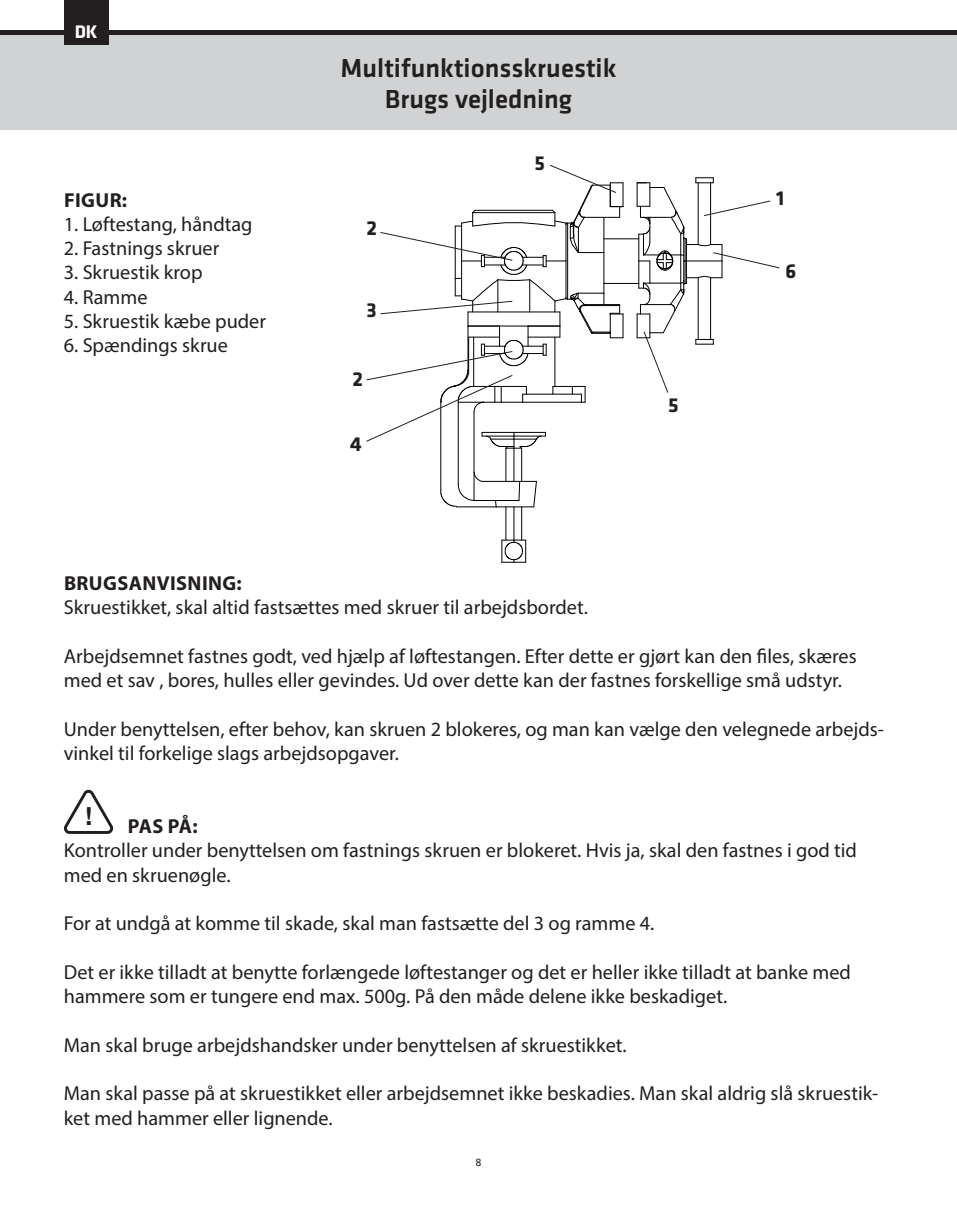
<style>
.page{position:relative;width:957px;height:1212px;background:#fff}
.page>*{position:absolute;margin:0;border:0;box-sizing:border-box;transform-origin:0 0}
.t1{font:500 27px/31.5px "Klavika Basic";color:#231f20;text-align:center}
.t2{font:700 24.75px "Helvetica Neue";color:#231f20}
.t3{font:700 20.93px "Klavika Basic";color:#231f20}
.t4{font:20.25px/24.3px "Myriad Pro";color:#231f20}
.t5{font:700 20.25px "Myriad Pro";letter-spacing:.02em;color:#231f20}
.t6{font:700 18.9px "Klavika Basic";color:#fff}
.t7{font:11.25px "Klavika Basic";color:#231f20}
</style>
<div class="page">
<div style="left:0;top:30px;width:957px;height:26px;background:#231f20"></div>
<div style="left:0;top:35px;width:957px;height:95px;background:#d1d2d4"></div>
<div style="left:64px;top:0;width:44px;height:45px;background:#231f20"></div>
<hr style="left:521px;top:507px;width:1px;height:33px;background:#000">
<hr style="left:521px;top:448px;width:1px;height:33px;background:#000">
<hr style="left:505px;top:448px;width:1px;height:33px;background:#000">
<hr style="left:505px;top:507px;width:1px;height:33px;background:#000">
<hr style="left:604px;top:238px;width:35px;height:1px;background:#000">
<hr style="left:604px;top:283px;width:35px;height:1px;background:#000">
<hr style="left:513px;top:507px;width:1px;height:33px;background:#000">
<hr style="left:513px;top:448px;width:1px;height:33px;background:#000">
<svg style="left:501px;top:540px;width:25px;height:23px"></svg>
<hr style="left:458px;top:402px;width:1px;height:83px;background:#000">
<hr style="left:473px;top:412px;width:1px;height:88px;background:#000">
<hr style="left:484px;top:481px;width:36px;height:1px;background:#000">
<hr style="left:474px;top:500px;width:45px;height:1px;background:#000">
<hr style="left:496px;top:506px;width:38px;height:1px;background:#000">
<svg style="left:518px;top:481px;width:19px;height:26px"></svg>
<svg style="left:440px;top:471px;width:44px;height:36px"></svg>
<hr style="left:440px;top:402px;width:1px;height:89px;background:#000">
<hr style="left:456px;top:506px;width:40px;height:1px;background:#000">
<svg style="left:64px;top:789px;width:50px;height:45px"></svg>
<svg style="left:637px;top:177px;width:143px;height:216px"></svg>
<svg style="left:366px;top:164px;width:257px;height:285px"></svg>
<p class="t6" style="left:75px;top:18px;width:24px">DK</p>
<p class="t5" style="left:64px;top:186px;width:65px">FIGUR:</p>
<p class="t4" style="left:64px;top:212px;width:190px">1. Løftestang, håndtag</p>
<p class="t4" style="left:64px;top:236px;width:157px">2. Fastnings skruer</p>
<p class="t4" style="left:64px;top:260px;width:140px">3. Skruestik krop</p>
<p class="t4" style="left:64px;top:284px;width:85px">4. Ramme</p>
<p class="t4" style="left:64px;top:309px;width:204px">5. Skruestik kæbe puder</p>
<p class="t4" style="left:64px;top:333px;width:166px">6. Spændings skrue</p>
<h1 class="t1" style="left:340px;top:51px;width:277px">Multifunktionsskruestik<br>Brugs vejledning</h1>
<p class="t3" style="left:366px;top:213px;width:12px">2</p>
<p class="t3" style="left:366px;top:295px;width:12px">3</p>
<p class="t3" style="left:352px;top:364px;width:12px">2</p>
<p class="t3" style="left:350px;top:428px;width:13px">4</p>
<p class="t3" style="left:534px;top:148px;width:12px">5</p>
<p class="t3" style="left:668px;top:390px;width:12px">5</p>
<p class="t3" style="left:776px;top:183px;width:10px">1</p>
<p class="t3" style="left:785px;top:256px;width:12px">6</p>
<p class="t5" style="left:64px;top:570px;width:179px">BRUGSANVISNING:</p>
<p class="t4" style="left:64px;top:595px;width:525px">Skruestikket, skal altid fastsættes med skruer til arbejdsbordet.</p>
<p class="t4" style="left:64px;top:643px;width:794px">Arbejdsemnet fastnes godt, ved hjælp af løftestangen. Efter dette er gjørt kan den files, skæres med et sav , bores, hulles eller gevindes. Ud over dette kan der fastnes forskellige små udstyr.</p>
<p class="t4" style="left:64px;top:716px;width:822px">Under benyttelsen, efter behov, kan skruen 2 blokeres, og man kan vælge den velegnede arbejds&shy;vinkel til forkelige slags arbejdsopgaver.</p>
<p class="t2" style="left:85px;top:796px;width:8px">!</p>
<p class="t5" style="left:128px;top:813px;width:71px">PAS PÅ:</p>
<p class="t4" style="left:64px;top:838px;width:795px">Kontroller under benyttelsen om fastnings skruen er blokeret. Hvis ja, skal den fastnes i god tid med en skruenøgle.</p>
<p class="t4" style="left:64px;top:911px;width:592px">For at undgå at komme til skade, skal man fastsætte del 3 og ramme 4.</p>
<p class="t4" style="left:64px;top:959px;width:788px">Det er ikke tilladt at benytte forlængede løftestanger og det er heller ikke tilladt at banke med hammere som er tungere end max. 500g. På den måde delene ikke beskadiget.</p>
<p class="t4" style="left:64px;top:1032px;width:564px">Man skal bruge arbejdshandsker under benyttelsen af skruestikket.</p>
<p class="t4" style="left:64px;top:1081px;width:816px">Man skal passe på at skruestikket eller arbejdsemnet ikke beskadies. Man skal aldrig slå skruestik&shy;ket med hammer eller lignende.</p>
<p class="t7" style="left:475px;top:1155px;width:8px">8</p>
</div>
